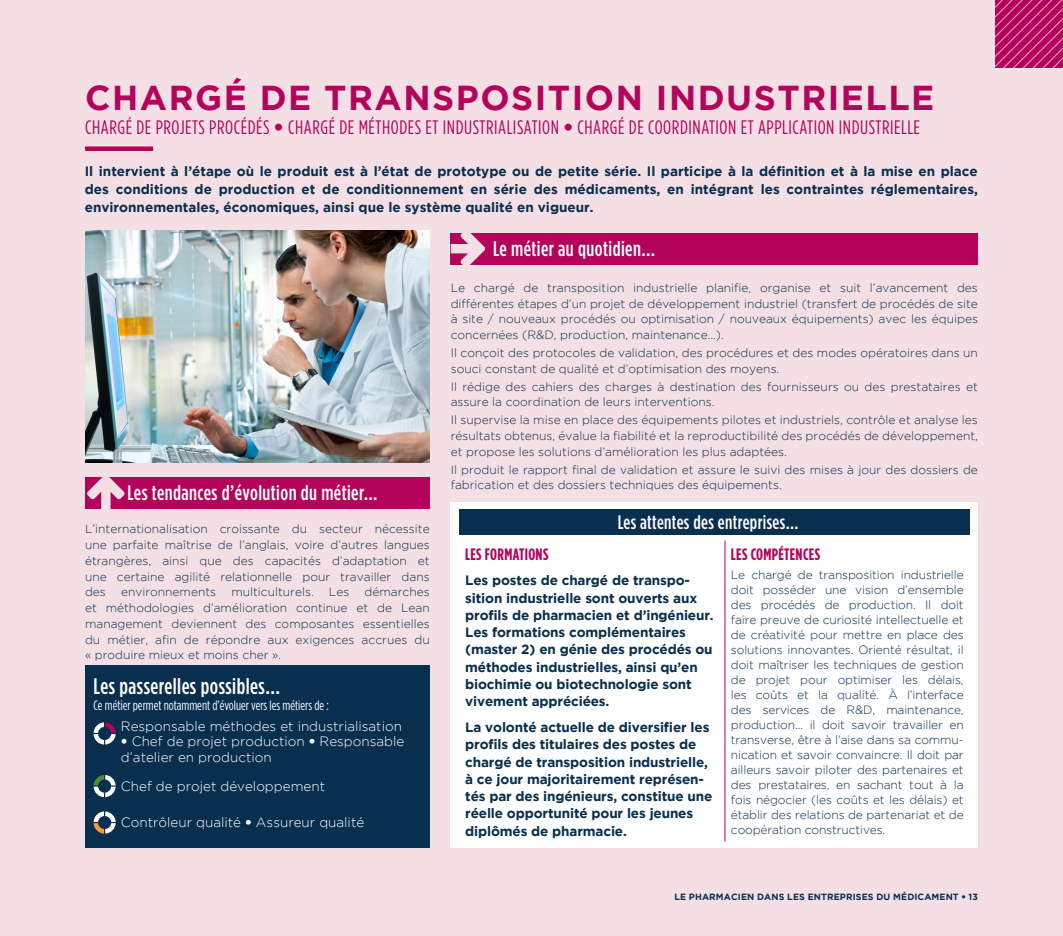
<style>
.page{position:relative;width:1063px;height:936px;background:#fff}
.page>*{position:absolute;margin:0;border:0;box-sizing:border-box;transform-origin:0 0}
.nom_métier_2{font:700 34.5px "Gotham";letter-spacing:.045em;color:#b4035b}
.passerelles{font:500 22.5px "Gotham Condensed";letter-spacing:.02em;color:#fff}
.t1{font:500 21px "Gotham Condensed";letter-spacing:.02em;color:#fff}
.nom_métier_2-2{font:19.5px "Gotham Condensed";letter-spacing:.03em;color:#b4035b}
.t2{font:500 19.5px "Gotham Condensed";letter-spacing:.02em;color:#fff}
.tyty2{font:700 16.5px "Gotham Condensed";letter-spacing:.02em;color:#b4035b}
.Formationbis{font:700 13.5px/17.2px "Gotham";letter-spacing:-.01em;color:#092f4f}
.Intro_métier{font:700 13.5px/18px "Gotham";color:#092f4f;text-align:justify}
.t3{font:300 13.5px/15.8px "Gotham";color:#fff}
.normal_métier{font:13.5px "Gotham Condensed";color:#fff}
.Normal_métier_bleu{font:300 12px/15.8px "Gotham";color:#092f4f}
.formation{font:300 12px/15px "Gotham";letter-spacing:-.01em;color:#092f4f}
.Tendances{font:300 12px/15.8px "Gotham";color:#092f4f;text-align:justify}
.folio{font:700 9px "Gotham";letter-spacing:.015em;color:#092f4f}
.s1{font-family:"Helvetica Neue LT";font-weight:300}
.s2{font-family:"Helvetica Neue LT"}
</style>
<div class="page">
<div style="left:0;top:0;width:1063px;height:935px;background:#f4e0e4"></div>
<div style="left:85px;top:146px;width:68px;height:5px;background:#b4035b"></div>
<div style="left:451px;top:233px;width:527px;height:31px;background:#b4035b"></div>
<svg style="left:451px;top:233px;width:34px;height:32px"></svg>
<img style="left:85px;top:231px;width:345px;height:231px">
<div style="left:85px;top:476px;width:344px;height:32px;background:#b4035b"></div>
<svg style="left:87px;top:476px;width:38px;height:33px"></svg>
<div style="left:85px;top:665px;width:345px;height:182px;background:#092f4f"></div>
<svg style="left:94px;top:722px;width:22px;height:22px"></svg>
<svg style="left:94px;top:775px;width:22px;height:22px"></svg>
<svg style="left:94px;top:811px;width:22px;height:22px"></svg>
<div style="left:451px;top:502px;width:527px;height:345px;background:#fff"></div>
<div style="left:459px;top:509px;width:511px;height:25px;background:#092f4f"></div>
<hr style="left:725px;top:540px;width:1px;height:301px;background:#b4035b">
<svg style="left:995px;top:0;width:68px;height:68px;background:#bb1b6a"></svg>
<p class="nom_métier_2" style="left:85px;top:78px;width:851px">CHARGÉ DE TRANSPOSITION INDUSTRIELLE</p>
<p class="nom_métier_2-2" style="left:85px;top:116px;width:836px">CHARGÉ DE PROJETS PROCÉDÉS <span class="s1">•</span> CHARGÉ DE MÉTHODES ET INDUSTRIALISATION <span class="s1">•</span> CHARGÉ DE COORDINATION ET APPLICATION INDUSTRIELLE</p>
<p class="Intro_métier" style="left:85px;top:162px;width:895px">Il intervient à l’étape où le produit est à l’état de prototype ou de petite série. Il participe à la définition et à la mise en place des conditions de production et de conditionnement en série des médicaments, en intégrant les contraintes réglementaires, environnementales, économiques, ainsi que le système qualité en vigueur.</p>
<p class="t1" style="left:493px;top:237px;width:163px">Le métier au quotidien…</p>
<p class="Normal_métier_bleu" style="left:451px;top:279px;width:529px;text-align:justify">Le chargé de transposition industrielle planifie, organise et suit l’avancement des différentes étapes d’un projet de développement industriel (transfert de procédés de site à site / nouveaux procédés ou optimisation / nouveaux équipements) avec les équipes concernées (R&amp;D, production, maintenance…).</p>
<p class="Normal_métier_bleu" style="left:451px;top:344px;width:529px">Il conçoit des protocoles de validation, des procédures et des modes opératoires dans un souci constant de qualité et d’optimisation des moyens.</p>
<p class="Normal_métier_bleu" style="left:451px;top:378px;width:529px">Il rédige des cahiers des charges à destination des fournisseurs ou des prestataires et assure la coordination de leurs interventions.</p>
<p class="Normal_métier_bleu" style="left:451px;top:412px;width:529px;text-align:justify">Il supervise la mise en place des équipements pilotes et industriels, contrôle et analyse les résultats obtenus, évalue la fiabilité et la reproductibilité des procédés de développement, et propose les solutions d’amélioration les plus adaptées.</p>
<p class="Normal_métier_bleu" style="left:451px;top:461px;width:529px">Il produit le rapport final de validation et assure le suivi des mises à jour des dossiers de fabrication et des dossiers techniques des équipements.</p>
<p class="t1" style="left:128px;top:481px;width:252px">Les tendances d’évolution du métier…</p>
<p class="Tendances" style="left:85px;top:521px;width:346px">L’internationalisation croissante du secteur nécessite une parfaite maîtrise de l’anglais, voire d’autres langues étrangères, ainsi que des capacités d’adaptation et une certaine agilité relationnelle pour travailler dans des</p>
<p class="t2" style="left:618px;top:511px;width:182px">Les attentes des entreprises…</p>
<p class="tyty2" style="left:731px;top:544px;width:91px">LES COMPÉTENCES</p>
<p class="formation" style="left:731px;top:567px;width:234px">Le chargé de transposition industrielle doit posséder une vision d’ensemble des procédés de production. Il doit faire preuve de curiosité intellectuelle et de créativité pour mettre en place des solutions innovantes. Orienté résultat, il doit maîtriser les techniques de gestion de projet pour optimiser les délais, les coûts et la qualité. À l’interface des services de R&amp;D, maintenance, production... il doit savoir travailler en transverse, être à l’aise dans sa commu&shy;nication et savoir convaincre. Il doit par ailleurs savoir piloter des partenaires et des prestataires, en sachant tout à la fois négocier (les coûts et les délais) et établir des relations de partenariat et de coopération constructives.</p>
<p class="tyty2" style="left:465px;top:544px;width:85px">LES FORMATIONS</p>
<p class="Formationbis" style="left:465px;top:571px;width:250px">Les postes de chargé de transpo&shy;sition industrielle sont ouverts aux profils de pharmacien et d’ingénieur.<br>Les formations complémentaires (master 2) en génie des procédés ou méthodes industrielles, ainsi qu’en biochimie ou biotechnologie sont vivement appréciées.</p>
<p class="Formationbis" style="left:465px;top:718px;width:249px">La volonté actuelle de diversifier les profils des titulaires des postes de chargé de transposition industrielle, à ce jour majoritairement représen&shy;tés par des ingénieurs, constitue une réelle opportunité pour les jeunes diplômés de pharmacie.</p>
<p class="Tendances" style="left:85px;top:584px;width:346px;text-indent:279px">démarches et méthodologies d’amélioration continue et de Lean management deviennent des composantes essentielles du métier, afin de répondre aux exigences accrues du « produire mieux et moins cher ».</p>
<p class="passerelles" style="left:94px;top:673px;width:188px">Les passerelles possibles…</p>
<p class="normal_métier" style="left:94px;top:697px;width:237px">Ce métier permet notamment d’évoluer vers les métiers de :</p>
<p class="t3" style="left:121px;top:717px;width:283px">Responsable méthodes et industrialisation</p>
<p class="t3" style="left:121px;top:733px;width:285px"><span class="s2">•</span> Chef de projet production <span class="s2">•</span> Responsable d’atelier en production</p>
<p class="t3" style="left:121px;top:778px;width:206px">Chef de projet développement</p>
<p class="t3" style="left:121px;top:814px;width:245px">Contrôleur qualité <span class="s2">•</span> Assureur qualité</p>
<p class="Tendances" style="left:121px;top:584px;width:97px">environnements</p>
<p class="Tendances" style="left:231px;top:584px;width:84px">multiculturels.</p>
<p class="Tendances" style="left:329px;top:584px;width:22px">Les</p>
<p class="folio" style="left:674px;top:891px;width:305px">LE PHARMACIEN DANS LES ENTREPRISES DU MÉDICAMENT <span class="s1">•</span> 13</p>
</div>
